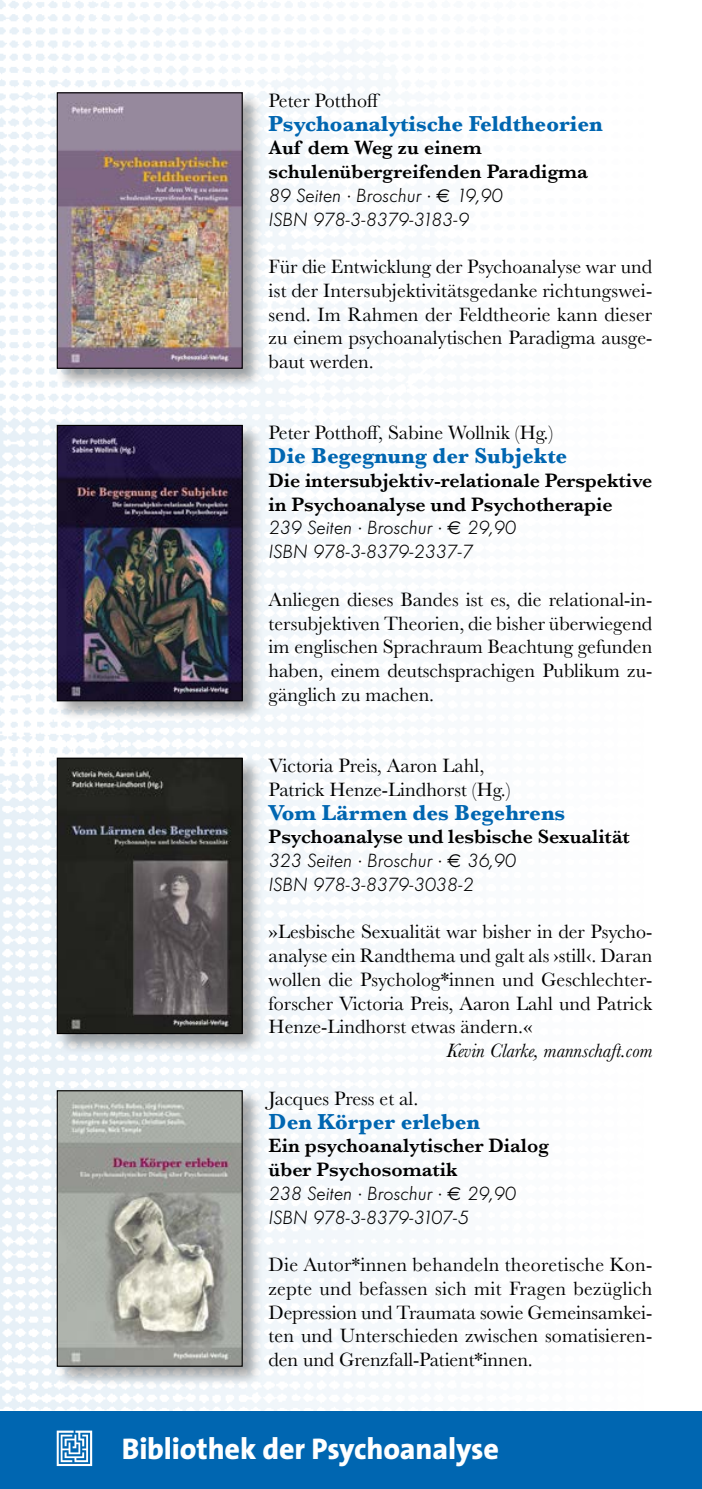
<style>
.page{position:relative;width:702px;height:1489px;background:#fff}
.page>*{position:absolute;margin:0;border:0;box-sizing:border-box;transform-origin:0 0}
.t1{font:800 30px "The Sans";letter-spacing:.025em;color:#fff}
.t2{font:800 30px "The Sans";letter-spacing:-.005em;color:#fff}
.Haupttitel{font:700 22.5px "Baskerville";color:#0066b1}
.beschreibung{font:20px/23.8px "Baskerville";color:#000;text-align:justify}
.Untertitel{font:600 20px/23.8px "Baskerville";letter-spacing:-.005em;color:#000}
.Autor{font:20px/23.8px "Baskerville";color:#000}
.rezensentIn{font:italic 20px "Baskerville";color:#000}
.Meta_links{font:italic 300 18.75px "Futura BQ";letter-spacing:.025em;color:#000}
.s1{font-family:"Euro Sans";font-weight:400;font-style:normal}
</style>
<div class="page">
<img style="left:0;top:0;width:380px;height:1410px">
<div style="left:0;top:1410px;width:702px;height:78px;background:#0066b1"></div>
<svg style="left:56px;top:1430px;width:36px;height:35px"></svg>
<div style="left:54px;top:91px;width:209px;height:299px;background:#000;opacity:.35"></div>
<img style="left:59px;top:94px;width:182px;height:273px">
<div style="left:57px;top:92px;width:186px;height:277px;border:1px solid #000"></div>
<div style="left:54px;top:423px;width:209px;height:299px;background:#000;opacity:.35"></div>
<img style="left:59px;top:427px;width:182px;height:272px">
<div style="left:57px;top:425px;width:186px;height:276px;border:1px solid #000"></div>
<div style="left:54px;top:756px;width:209px;height:299px;background:#000;opacity:.35"></div>
<img style="left:59px;top:759px;width:182px;height:273px">
<div style="left:57px;top:757px;width:186px;height:277px;border:1px solid #000"></div>
<div style="left:54px;top:1088px;width:209px;height:299px;background:#000;opacity:.35"></div>
<img style="left:59px;top:1092px;width:182px;height:272px">
<div style="left:57px;top:1090px;width:186px;height:276px;border:1px solid #000"></div>
<p class="Autor" style="left:268px;top:89px;width:113px">Peter Potthoff</p>
<p class="Haupttitel" style="left:268px;top:107px;width:335px">Psychoanalytische Feldtheorien</p>
<p class="Untertitel" style="left:268px;top:136px;width:321px">Auf dem Weg zu einem schulenübergreifenden Paradigma</p>
<p class="Meta_links" style="left:268px;top:184px;width:235px">89 Seiten · Broschur · <span class="s1">€</span> 19,90</p>
<p class="Meta_links" style="left:268px;top:208px;width:201px">ISBN 978-3-8379-3183-9</p>
<p class="beschreibung" style="left:268px;top:255px;width:385px">Für die Entwicklung der Psychoanalyse war und ist der Intersubjektivitätsgedanke richtungswei&shy;send. Im Rahmen der Feldtheorie kann dieser zu einem psychoanalytischen Paradigma ausge&shy;baut werden.</p>
<p class="Autor" style="left:268px;top:421px;width:286px">Peter Potthoff, Sabine Wollnik (Hg.)</p>
<p class="Haupttitel" style="left:268px;top:440px;width:300px">Die Begegnung der Subjekte</p>
<p class="Untertitel" style="left:268px;top:468px;width:385px">Die intersubjektiv-relationale Perspektive in Psychoanalyse und Psychotherapie</p>
<p class="Meta_links" style="left:268px;top:517px;width:248px">239 Seiten · Broschur · <span class="s1">€</span> 29,90</p>
<p class="Meta_links" style="left:268px;top:541px;width:205px">ISBN 978-3-8379-2337-7</p>
<p class="beschreibung" style="left:268px;top:587px;width:385px">Anliegen dieses Bandes ist es, die relational-in&shy;tersubjektiven Theorien, die bisher überwiegend im englischen Sprachraum Beachtung gefunden haben, einem deutschsprachigen Publikum zu&shy;gänglich zu machen.</p>
<p class="Autor" style="left:268px;top:754px;width:243px">Victoria Preis, Aaron Lahl,<br>Patrick Henze-Lindhorst (Hg.)</p>
<p class="Haupttitel" style="left:268px;top:796px;width:298px">Vom Lärmen des Begehrens</p>
<p class="Untertitel" style="left:268px;top:824px;width:363px">Psychoanalyse und lesbische Sexualität</p>
<p class="Meta_links" style="left:268px;top:849px;width:248px">323 Seiten · Broschur · <span class="s1">€</span> 36,90</p>
<p class="Meta_links" style="left:268px;top:873px;width:206px">ISBN 978-3-8379-3038-2</p>
<p class="beschreibung" style="left:268px;top:920px;width:385px">»Lesbische Sexualität war bisher in der Psycho&shy;analyse ein Randthema und galt als ›still‹. Daran wollen die Psycholog*innen und Geschlechter&shy;forscher Victoria Preis, Aaron Lahl und Patrick Henze-Lindhorst etwas ändern.«</p>
<p class="rezensentIn" style="left:446px;top:1037px;width:207px">Kevin Clarke, mannschaft.com</p>
<p class="Autor" style="left:268px;top:1086px;width:151px">Jacques Press et al.</p>
<p class="Haupttitel" style="left:268px;top:1105px;width:213px">Den Körper erleben</p>
<p class="Untertitel" style="left:268px;top:1133px;width:282px">Ein psychoanalytischer Dialog über Psychosomatik</p>
<p class="Meta_links" style="left:268px;top:1182px;width:248px">238 Seiten · Broschur · <span class="s1">€</span> 29,90</p>
<p class="Meta_links" style="left:268px;top:1206px;width:201px">ISBN 978-3-8379-3107-5</p>
<p class="beschreibung" style="left:268px;top:1252px;width:385px">Die Autor*innen behandeln theoretische Kon&shy;zepte und befassen sich mit Fragen bezüglich Depression und Traumata sowie Gemeinsamkei&shy;ten und Unterschieden zwischen somatisieren&shy;den und Grenzfall-Patient*innen.</p>
<h1 class="t1" style="left:126px;top:1422px;width:541px">Psychosozial-Verlag<sup>Nationalsozial</sup> <sup>smus</sup></h1>
<h1 class="t2" style="left:122px;top:1422px;width:378px">Bibliothek der Psychoanalyse</h1>
</div>
